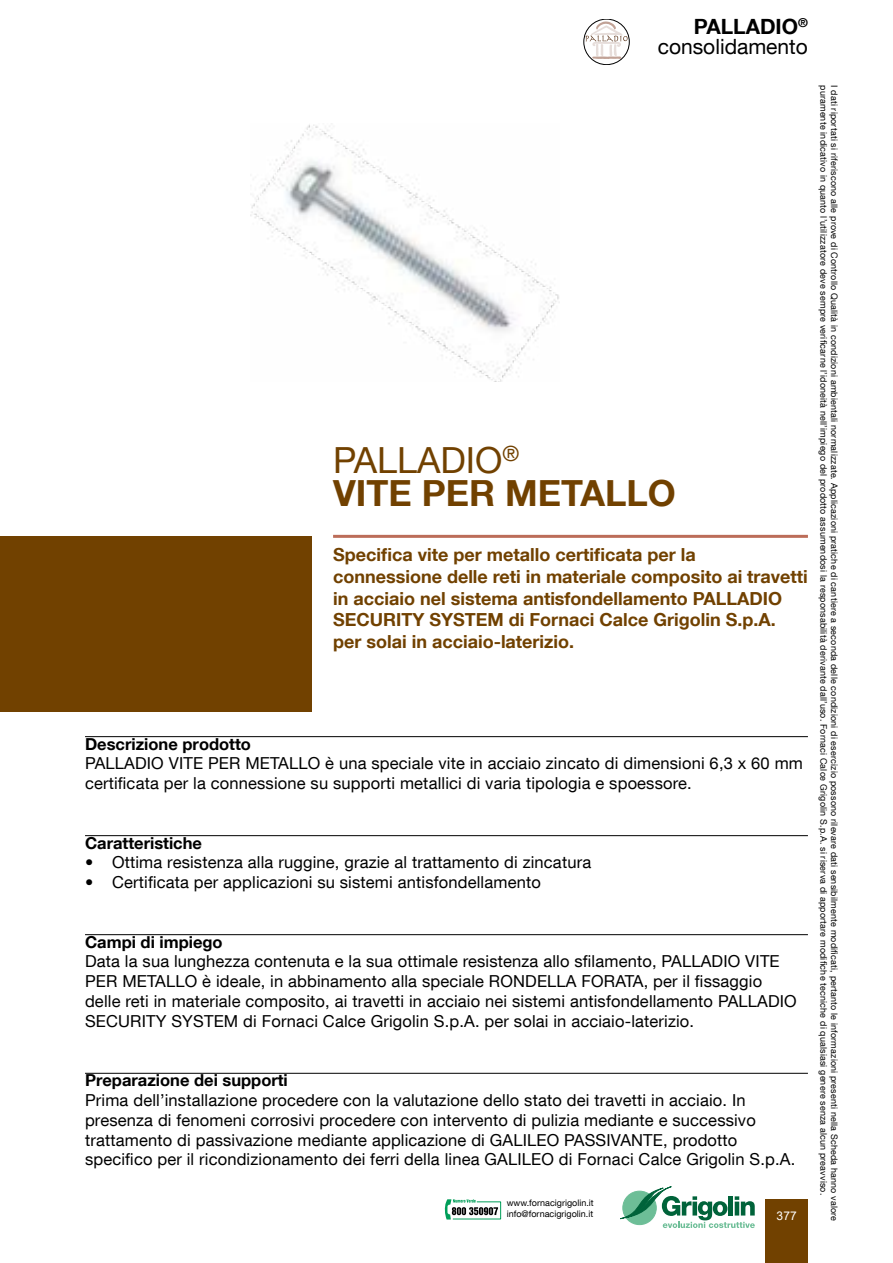
<style>
.page{position:relative;width:893px;height:1263px;background:#fff}
.page>*{position:absolute;margin:0;border:0;box-sizing:border-box;transform-origin:0 0}
.t1{font:700 36px/33px "Helvetica Neue LT Com";color:#714100}
.t2{font:21px/19.5px "Helvetica Neue LT Com";color:#000;text-align:right}
.t3{font:700 18px/21.6px "Helvetica Neue LT Com";color:#714100}
.t4{font:16.5px/19.8px "Helvetica Neue LT Com";letter-spacing:.01em;color:#000}
.t5{font:700 16.5px "Helvetica Neue LT Com";color:#000}
.t6{font:12px "Arial";color:#fff}
.t7{font:9px "Helvetica Neue LT Com";letter-spacing:.02em;color:#000}
.t8{font:9px/10.8px "Helvetica Neue LT Com";color:#000}
.s1{font-weight:700}
.s2{font-weight:400}
</style>
<div class="page">
<svg style="left:620px;top:1186px;width:135px;height:42px"></svg>
<div style="left:765px;top:1199px;width:43px;height:64px;background:#714100"></div>
<svg style="left:586px;top:21px;width:41px;height:38px"></svg>
<div style="left:584px;top:19px;width:45px;height:46px;border:1px solid #000;border-radius:50%"></div>
<svg style="left:445px;top:1199px;width:56px;height:20px"></svg>
<div style="left:0;top:536px;width:312px;height:176px;background:#714100"></div>
<hr style="left:85px;top:736px;width:723px;height:1px;background:#000">
<hr style="left:85px;top:835px;width:723px;height:1px;background:#000">
<hr style="left:85px;top:934px;width:723px;height:1px;background:#000">
<hr style="left:85px;top:1073px;width:723px;height:1px;background:#000">
<hr style="left:333px;top:535px;width:475px;height:3px;background:#bc6d59">
<img style="left:251px;top:124px;width:308px;height:257px">
<p class="t2" style="left:658px;top:16px;width:152px"><span class="s1">PALLADIO</span><sup>® </sup>consolidamento</p>
<h1 class="t1" style="left:333px;top:442px;width:344px"><span class="s2">PALLADIO</span><sup>®<br></sup>VITE PER METALLO</h1>
<p class="t3" style="left:333px;top:544px;width:476px">Specifica vite per metallo certificata per la connessione delle reti in materiale composito ai travetti in acciaio nel sistema antisfondellamento PALLADIO SECURITY SYSTEM di Fornaci Calce Grigolin S.p.A. per solai in acciaio-laterizio.</p>
<p class="t5" style="left:85px;top:733px;width:167px">Descrizione prodotto</p>
<p class="t4" style="left:85px;top:753px;width:719px">PALLADIO VITE PER METALLO è una speciale vite in acciaio zincato di dimensioni 6,3 x 60 mm certificata per la connessione su supporti metallici di varia tipologia e spoessore.</p>
<p class="t5" style="left:85px;top:832px;width:119px">Caratteristiche</p>
<p class="t4" style="left:85px;top:852px;width:508px">• Ottima resistenza alla ruggine, grazie al trattamento di zincatura</p>
<p class="t4" style="left:85px;top:872px;width:457px">• Certificata per applicazioni su sistemi antisfondellamento</p>
<p class="t5" style="left:85px;top:931px;width:139px">Campi di impiego</p>
<p class="t4" style="left:85px;top:951px;width:713px">Data la sua lunghezza contenuta e la sua ottimale resistenza allo sfilamento, PALLADIO VITE PER METALLO è ideale, in abbinamento alla speciale RONDELLA FORATA, per il fissaggio delle reti in materiale composito, ai travetti in acciaio nei sistemi antisfondellamento PALLADIO SECURITY SYSTEM di Fornaci Calce Grigolin S.p.A. per solai in acciaio-laterizio.</p>
<p class="t5" style="left:85px;top:1070px;width:204px">Preparazione dei supporti</p>
<p class="t4" style="left:85px;top:1090px;width:712px">Prima dell’installazione procedere con la valutazione dello stato dei travetti in acciaio. In presenza di fenomeni corrosivi procedere con intervento di pulizia mediante e successivo trattamento di passivazione mediante applicazione di GALILEO PASSIVANTE, prodotto specifico per il ricondizionamento dei ferri della linea GALILEO di Fornaci Calce Grigolin S.p.A.</p>
<p class="t8" style="left:507px;top:1197px;width:88px">www.fornacigrigolin.it info@fornacigrigolin.it</p>
<p class="t6" style="left:776px;top:1207px;width:22px">377</p>
<p class="t7" style="left:829px;top:85px;width:1112px;rotate:90deg">puramente indicativo in quanto l’utilizzatore deve sempre verificarne l’idoneità nell’impiego del prodotto assumendosi la responsabilità derivante dall’uso. Fornaci Calce Grigolin S.p.A. si riserva di apportare modifiche tecniche di qualsiasi genere senza alcun preavviso.</p>
<p class="t7" style="left:840px;top:85px;width:1138px;rotate:90deg">I dati riportati si riferiscono alle prove di Controllo Qualità in condizioni ambientali normalizzate. Applicazioni pratiche di cantiere a seconda delle condizioni di esercizio possono rilevare dati sensibilmente modificati, pertanto le informazioni presenti nella Scheda hanno valore</p>
</div>
